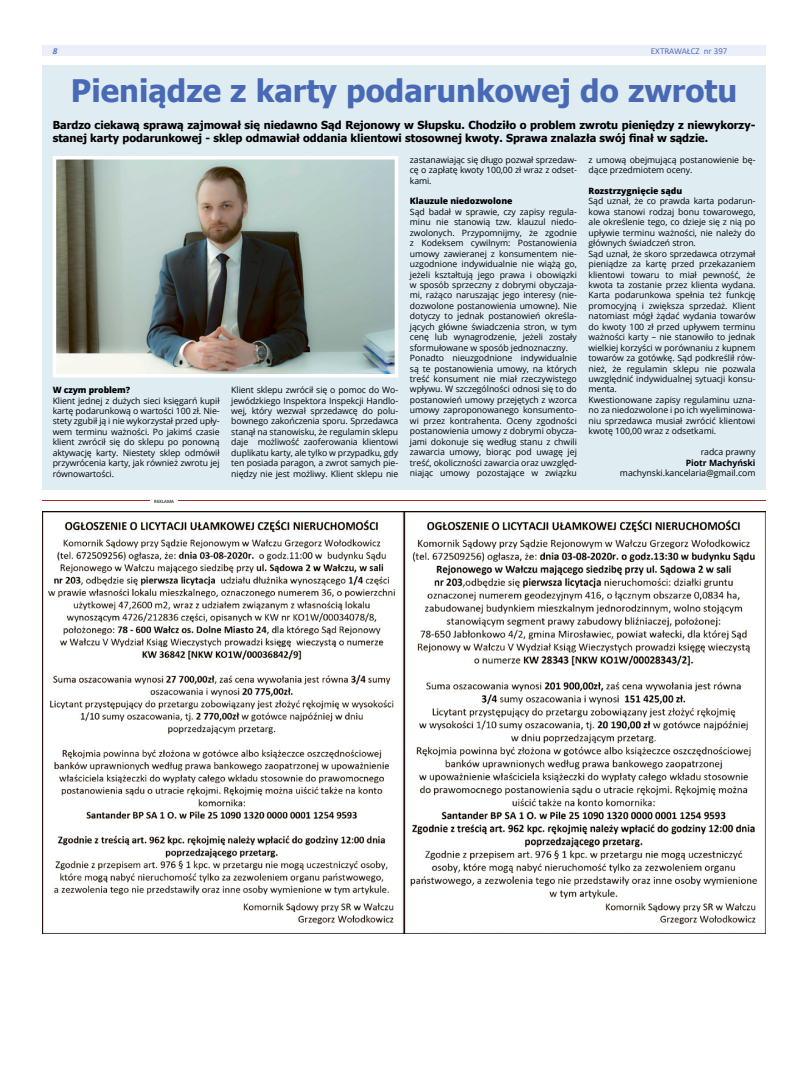
<style>
.page{position:relative;width:794px;height:1092px;background:#fff}
.page>*{position:absolute;margin:0;border:0;box-sizing:border-box;transform-origin:0 0}
.t1{font:700 31px "Tahoma";color:#486ab5}
.t2{font:700 11px/13.2px "Tahoma";color:#000}
.t3{font:9px "Calibri";color:#5570b6}
.t4{font:italic 700 9px "Calibri";color:#5b72b9}
.t5{font:8.7px/10.4px "Open Sans";letter-spacing:-.005em;color:#000;text-align:justify}
.t6{font:800 8.7px "Open Sans";letter-spacing:-.005em;color:#000}
.t7{font:700 8.7px "Open Sans";letter-spacing:-.005em;color:#000}
.t8{font:5px "Calibri";color:#000}
</style>
<div class="page">
<div style="left:43px;top:45px;width:722px;height:11px;background:#ebeff9"></div>
<hr style="left:43px;top:500px;width:722px;height:1px;background:#9e2e2d">
<hr style="left:151px;top:499px;width:27px;height:4px;background:#fff">
<div style="left:43px;top:66px;width:722px;height:424px;background:#dfecf2"></div>
<img style="left:58px;top:161px;width:335px;height:211px">
<div style="left:53px;top:156px;width:345px;height:221px;border:4px solid #fff"></div>
<img style="left:43px;top:511px;width:360px;height:422px">
<img style="left:405px;top:511px;width:360px;height:422px">
<p class="t4" style="left:53px;top:44px;width:6px">8</p>
<p class="t3" style="left:651px;top:44px;width:78px">EXTRAWAŁCZ nr 397</p>
<h1 class="t1" style="left:71px;top:69px;width:668px">Pieniądze z karty podarunkowej do zwrotu</h1>
<p class="t2" style="left:53px;top:118px;width:704px">Bardzo ciekawą sprawą zajmował się niedawno Sąd Rejonowy w Słupsku. Chodziło o problem zwrotu pieniędzy z niewykorzy&shy;stanej karty podarunkowej - sklep odmawiał oddania klientowi stosownej kwoty. Sprawa znalazła swój finał w sądzie.</p>
<p class="t6" style="left:53px;top:383px;width:79px">W czym problem?</p>
<p class="t5" style="left:53px;top:395px;width:168px">Klient jednej z dużych sieci księgarń kupił kartę podarunkową o wartości 100 zł. Nie&shy;stety zgubił ją i nie wykorzystał przed upły&shy;wem terminu ważności. Po jakimś czasie klient zwrócił się do sklepu po ponowną aktywację karty. Niestety sklep odmówił przywrócenia karty, jak również zwrotu jej równowartości.</p>
<p class="t5" style="left:231px;top:384px;width:168px">Klient sklepu zwrócił się o pomoc do Wo&shy;jewódzkiego Inspektora Inspekcji Handlo&shy;wej, który wezwał sprzedawcę do polu&shy;bownego zakończenia sporu. Sprzedawca stanął na stanowisku, że regulamin sklepu daje możliwość zaoferowania klientowi duplikatu karty, ale tylko w przypadku, gdy ten posiada paragon, a zwrot samych pie&shy;niędzy nie jest możliwy. Klient sklepu nie</p>
<p class="t8" style="left:154px;top:497px;width:21px">REKLAMA</p>
<p class="t5" style="left:410px;top:154px;width:168px">zastanawiając się długo pozwał sprzedaw&shy;cę o zapłatę kwoty 100,00 zł wraz z odset&shy;kami.</p>
<p class="t6" style="left:410px;top:195px;width:104px">Klauzule niedozwolone</p>
<p class="t5" style="left:410px;top:206px;width:168px;text-align:left">Sąd badał w sprawie, czy zapisy regula&shy;minu nie stanowią tzw. klauzul niedo&shy;zwolonych. Przypomnijmy, że zgodnie z Kodeksem cywilnym: Postanowienia umowy zawieranej z konsumentem nie&shy;uzgodnione indywidualnie nie wiążą go, jeżeli kształtują jego prawa i obowiązki w sposób sprzeczny z dobrymi obyczaja&shy;mi, rażąco naruszając jego interesy (nie&shy;dozwolone postanowienia umowne). Nie dotyczy to jednak postanowień określa&shy;jących główne świadczenia stron, w tym cenę lub wynagrodzenie, jeżeli zostały sformułowane w sposób jednoznaczny.<br>Ponadto nieuzgodnione indywidualnie są te postanowienia umowy, na których treść konsument nie miał rzeczywistego wpływu. W szczególności odnosi się to do postanowień umowy przejętych z wzorca umowy zaproponowanego konsumento&shy;wi przez kontrahenta. Oceny zgodności postanowienia umowy z dobrymi obycza&shy;jami dokonuje się według stanu z chwili zawarcia umowy, biorąc pod uwagę jej treść, okoliczności zawarcia oraz uwzględ&shy;niając umowy pozostające w związku</p>
<p class="t5" style="left:588px;top:154px;width:168px">z umową obejmującą postanowienie bę&shy;dące przedmiotem oceny.</p>
<p class="t6" style="left:588px;top:184px;width:95px">Rozstrzygnięcie sądu</p>
<p class="t5" style="left:588px;top:196px;width:168px;text-align:left">Sąd uznał, że co prawda karta podarun&shy;kowa stanowi rodzaj bonu towarowego, ale określenie tego, co dzieje się z nią po upływie terminu ważności, nie należy do głównych świadczeń stron.<br>Sąd uznał, że skoro sprzedawca otrzymał pieniądze za kartę przed przekazaniem klientowi towaru to miał pewność, że kwota ta zostanie przez klienta wydana.<br>Karta podarunkowa spełnia też funkcję promocyjną i zwiększa sprzedaż. Klient natomiast mógł żądać wydania towarów do kwoty 100 zł przed upływem terminu ważności karty – nie stanowiło to jednak wielkiej korzyści w porównaniu z kupnem towarów za gotówkę. Sąd podkreślił rów&shy;nież, że regulamin sklepu nie pozwala uwzględnić indywidualnej sytuacji konsu&shy;menta.<br>Kwestionowane zapisy regulaminu uzna&shy;no za niedozwolone i po ich wyeliminowa&shy;niu sprzedawca musiał zwrócić klientowi kwotę 100,00 wraz z odsetkami.</p>
<p class="t5" style="left:700px;top:446px;width:56px">radca prawny</p>
<p class="t7" style="left:686px;top:456px;width:71px">Piotr Machyński</p>
<p class="t5" style="left:620px;top:467px;width:137px">machynski.kancelaria@gmail.com</p>
</div>
